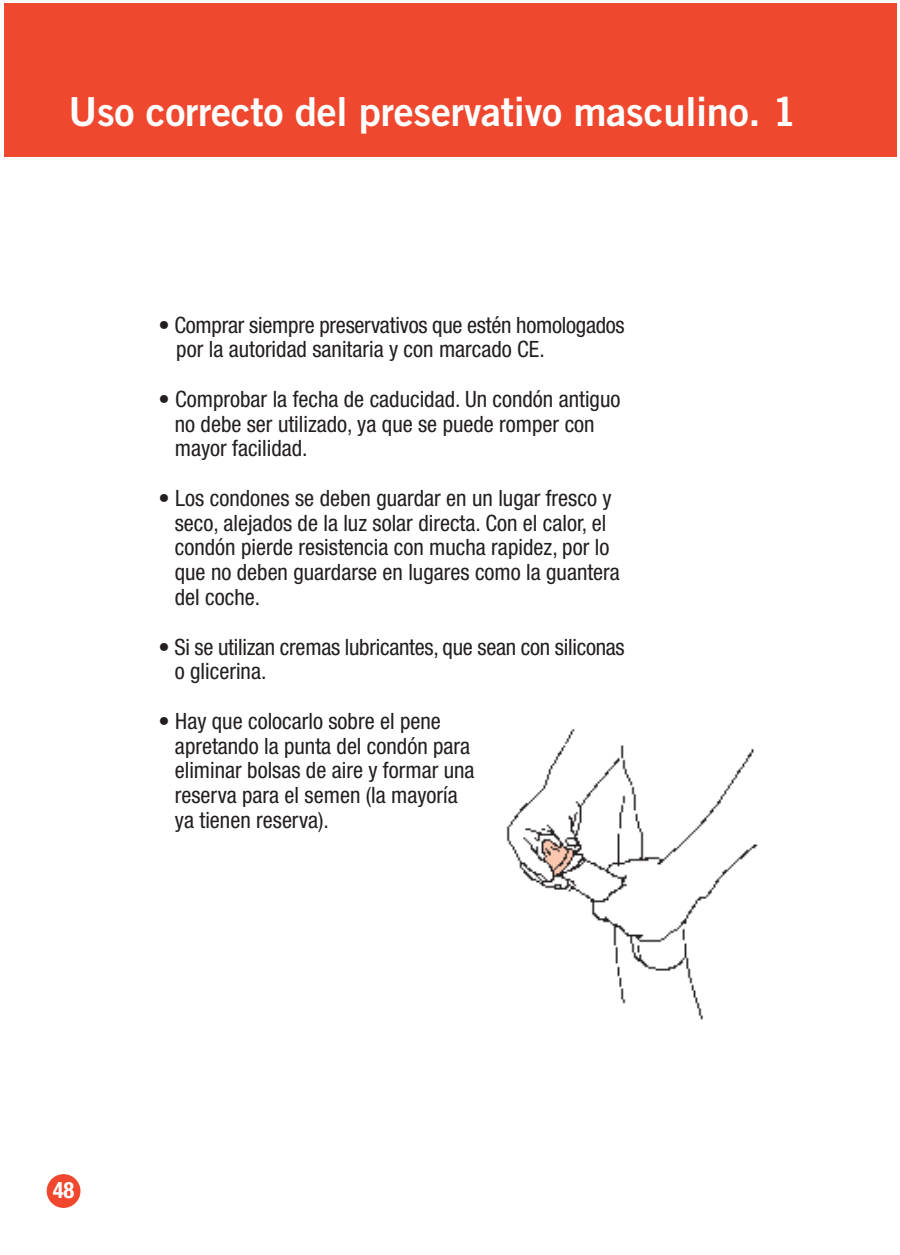
<style>
.page{position:relative;width:900px;height:1255px;background:#fff}
.page>*{position:absolute;margin:0;border:0;box-sizing:border-box;transform-origin:0 0}
.t1{font:40px "Trade Gothic Bold Two";letter-spacing:-.01em;color:#fff}
.t2{font:condensed 22.5px/24.8px "Helvetica Neue";color:#231f20}
.t3{font:700 condensed 22.5px "Helvetica Neue";color:#fff}
</style>
<div class="page">
<div style="left:4px;top:4px;width:892px;height:153px;background:#ef482e"></div>
<div style="left:47px;top:1173px;width:33px;height:34px;background:#ef482e;border-radius:50%"></div>
<img style="left:506px;top:729px;width:252px;height:291px">
<h1 class="t1" style="left:69px;top:97px;width:730px">Uso correcto del preservativo masculino. 1</h1>
<p class="t2" style="left:176px;top:314px;width:450px;text-indent:-18px">• Comprar siempre preservativos que estén homologados por la autoridad sanitaria y con marcado CE.</p>
<p class="t2" style="left:175px;top:388px;width:447px;text-indent:-16px">• Comprobar la fecha de caducidad. Un condón antiguo no debe ser utilizado, ya que se puede romper con mayor facilidad.</p>
<p class="t2" style="left:175px;top:487px;width:447px;text-indent:-16px">• Los condones se deben guardar en un lugar fresco y seco, alejados de la luz solar directa. Con el calor, el condón pierde resistencia con mucha rapidez, por lo que no deben guardarse en lugares como la guantera del coche.</p>
<p class="t2" style="left:175px;top:636px;width:452px;text-indent:-16px">• Si se utilizan cremas lubricantes, que sean con siliconas o glicerina.</p>
<p class="t2" style="left:175px;top:710px;width:301px;text-indent:-16px">• Hay que colocarlo sobre el pene apretando la punta del condón para eliminar bolsas de aire y formar una reserva para el semen (la mayoría ya tienen reserva).</p>
<p class="t3" style="left:53px;top:1181px;width:23px">48</p>
</div>
